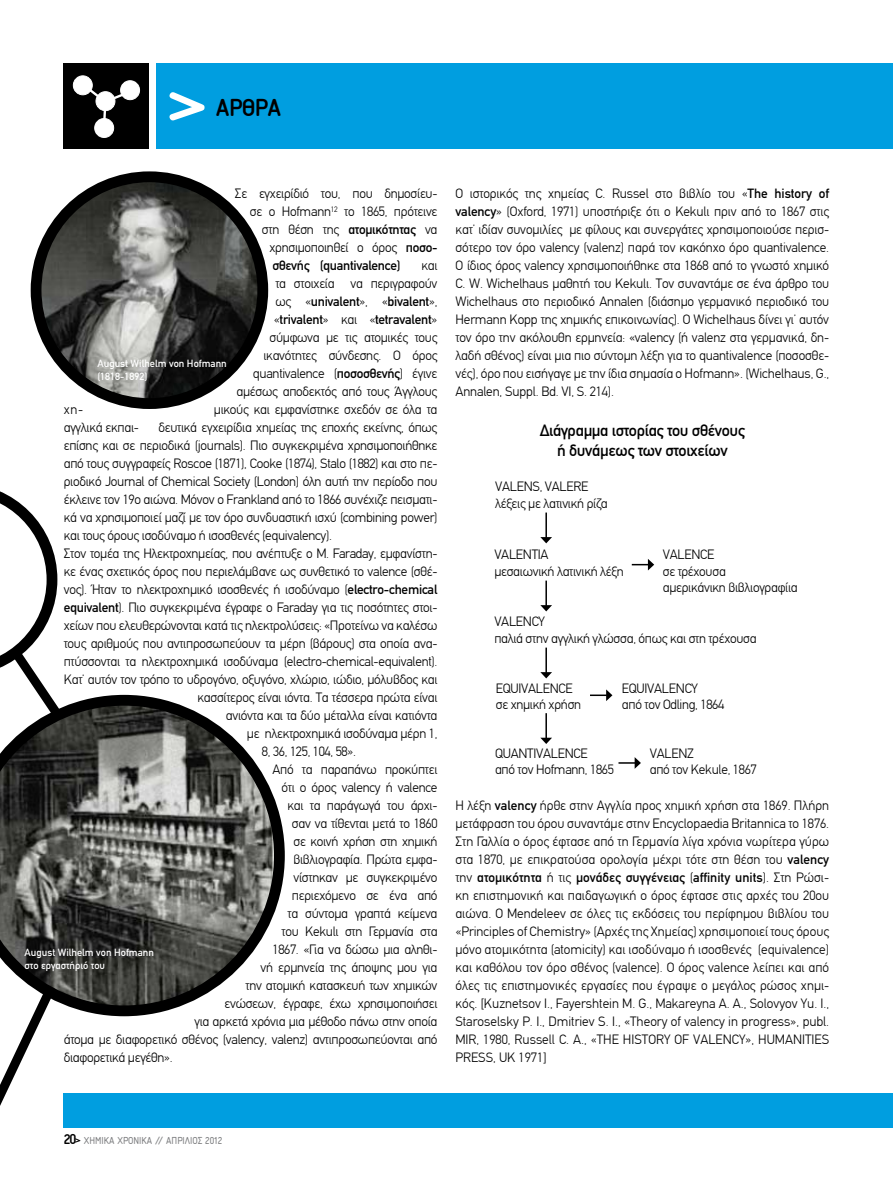
<style>
.page{position:relative;width:893px;height:1191px;background:#fff}
.page>*{position:absolute;margin:0;border:0;box-sizing:border-box;transform-origin:0 0}
.t1{font:700 70.5px "PF Isotext";color:#fff}
.t2{font:700 25.5px "PF Isotext";letter-spacing:-.02em;color:#000}
.t3{font:500 16.5px/19.8px "PF Din Text";letter-spacing:-.02em;color:#000;text-align:center}
.t4{font:300 13.5px/18px "PF Din Text";letter-spacing:-.02em;color:#000}
.t5{font:500 13.5px "PF Din Text";letter-spacing:-.02em;color:#000}
.t6{font:500 10.5px/13.5px "PF Din Text";color:#fff}
.t7{font:10.5px "PF Isotext";color:#7b7c7e}
.s1{font-weight:500}
.s2{font-weight:700;font-size:15px;color:#000}
.s3{font-weight:700;color:#000}
</style>
<div class="page">
<div style="left:64px;top:64px;width:85px;height:85px;background:#000"></div>
<div style="left:156px;top:64px;width:737px;height:85px;background:#009ee0"></div>
<div style="left:73px;top:76px;width:19px;height:19px;background:#fff;border-radius:50%"></div>
<div style="left:73px;top:76px;width:19px;height:19px;border:1px solid #fff;border-radius:50%"></div>
<div style="left:95px;top:118px;width:19px;height:19px;background:#fff;border-radius:50%"></div>
<div style="left:95px;top:118px;width:19px;height:20px;border:1px solid #fff;border-radius:50%"></div>
<div style="left:121px;top:81px;width:19px;height:19px;background:#fff;border-radius:50%"></div>
<div style="left:121px;top:81px;width:19px;height:19px;border:1px solid #fff;border-radius:50%"></div>
<svg style="left:84px;top:85px;width:52px;height:41px"></svg>
<div style="left:64px;top:1093px;width:829px;height:34px;background:#009ee0"></div>
<img style="left:36px;top:177px;width:227px;height:226px;border-radius:113px">
<div style="left:31px;top:171px;width:237px;height:238px;border:11px solid #000;border-radius:50%"></div>
<hr style="left:545px;top:580px;width:2px;height:26px;background:#000">
<svg style="left:540px;top:605px;width:12px;height:6px"></svg>
<hr style="left:545px;top:512px;width:2px;height:26px;background:#000">
<svg style="left:540px;top:537px;width:12px;height:6px"></svg>
<hr style="left:545px;top:713px;width:2px;height:25px;background:#000">
<svg style="left:540px;top:737px;width:12px;height:7px"></svg>
<hr style="left:545px;top:647px;width:2px;height:26px;background:#000">
<svg style="left:540px;top:672px;width:12px;height:6px"></svg>
<svg style="left:590px;top:689px;width:22px;height:12px"></svg>
<svg style="left:618px;top:757px;width:23px;height:12px"></svg>
<svg style="left:632px;top:559px;width:22px;height:11px"></svg>
<svg style="left:0;top:695px;width:285px;height:321px;background:#696a67"></svg>
<svg style="left:0;top:980px;width:61px;height:126px"></svg>
<svg style="left:0;top:491px;width:73px;height:240px"></svg>
<h1 class="t1" style="left:167px;top:70px;width:41px">&gt;</h1>
<h2 class="t2" style="left:216px;top:95px;width:67px">ΑΡΘΡΑ</h2>
<p class="t6" style="left:97px;top:357px;width:131px">August Wilhelm von Hofmann (1818-1892)</p>
<p class="t4" style="left:235px;top:184px;width:204px">Σε εγχειρίδιό του, που δημοσίευ-</p>
<p class="t4" style="left:250px;top:202px;width:189px">σε ο Hofmann<sup>12</sup> το 1865, πρότεινε</p>
<p class="t4" style="left:262px;top:220px;width:177px">στη θέση της <span class="s1">ατομικότητας</span> να</p>
<p class="t4" style="left:269px;top:238px;width:170px">χρησιμοποιηθεί ο όρος <span class="s1">ποσο-</span></p>
<p class="t5" style="left:272px;top:258px;width:130px">σθενής (quantivalence)</p>
<p class="t4" style="left:236px;top:256px;width:203px;text-align:right">και<br>τα στοιχεία να περιγραφούν<br>ως «<span class="s1">univalent</span>», «<span class="s1">bivalent</span>», «<span class="s1">trivalent</span>» και «<span class="s1">tetravalent</span>» σύμφωνα με τις ατομικές τους ικανότητες σύνδεσης. O όρος quantivalence (<span class="s1">ποσοσθενής</span>) έγινε αμέσως αποδεκτός από τους Άγγλους</p>
<p class="t4" style="left:64px;top:400px;width:21px">χη-</p>
<p class="t4" style="left:214px;top:400px;width:225px">μικούς και εμφανίστηκε σχεδόν σε όλα τα</p>
<p class="t4" style="left:64px;top:418px;width:77px">αγγλικά εκπαι-</p>
<p class="t4" style="left:158px;top:418px;width:280px">δευτικά εγχειρίδια χημείας της εποχής εκείνης, όπως</p>
<p class="t4" style="left:64px;top:436px;width:375px">επίσης και σε περιοδικά (journals). Πιο συγκεκριμένα χρησιμοποιήθηκε</p>
<p class="t4" style="left:64px;top:454px;width:375px">από τους συγγραφείς Roscoe (1871), Cooke (1874), Stalo (1882) και στο πε-</p>
<p class="t4" style="left:64px;top:472px;width:375px">ριοδικό Journal of Chemical Society (London) όλη αυτή την περίοδο που</p>
<p class="t4" style="left:64px;top:490px;width:375px">έκλεινε τον 19ο αιώνα. Mόνον ο Frankland από το 1866 συνέχιζε πεισματι-</p>
<p class="t4" style="left:64px;top:508px;width:375px">κά να χρησιμοποιεί μαζί με τον όρο συνδυαστική ισχύ (combining power)</p>
<p class="t4" style="left:64px;top:526px;width:270px">και τους όρους ισοδύναμο ή ισοσθενές (equivalency).</p>
<p class="t4" style="left:64px;top:544px;width:375px">Στον τομέα της Hλεκτροχημείας, που ανέπτυξε ο M. Faraday, εμφανίστη-</p>
<p class="t4" style="left:64px;top:562px;width:375px">κε ένας σχετικός όρος που περιελάμβανε ως συνθετικό το valence (σθέ-</p>
<p class="t4" style="left:64px;top:580px;width:375px">νος). Ήταν το ηλεκτροχημικό ισοσθενές ή ισοδύναμο (<span class="s1">electro-chemical</span></p>
<p class="t4" style="left:64px;top:598px;width:375px"><span class="s1">equivalent</span>). Πιο συγκεκριμένα έγραφε ο Faraday για τις ποσότητες στοι-</p>
<p class="t4" style="left:64px;top:616px;width:375px">χείων που ελευθερώνονται κατά τις ηλεκτρολύσεις: «Προτείνω να καλέσω</p>
<p class="t4" style="left:64px;top:634px;width:375px">τους αριθμούς που αντιπροσωπεύουν τα μέρη (βάρους) στα οποία ανα-</p>
<p class="t4" style="left:64px;top:652px;width:375px">πτύσσονται τα ηλεκτροχημικά ισοδύναμα (electro-chemical-equivalent).</p>
<p class="t4" style="left:64px;top:670px;width:375px">Kατ’ αυτόν τον τρόπο το υδρογόνο, οξυγόνο, χλώριο, ιώδιο, μόλυβδος και</p>
<p class="t4" style="left:197px;top:688px;width:242px">κασσίτερος είναι ιόντα. Tα τέσσερα πρώτα είναι</p>
<p class="t4" style="left:226px;top:706px;width:213px">ανιόντα και τα δύο μέταλλα είναι κατιόντα</p>
<p class="t4" style="left:247px;top:724px;width:192px">με ηλεκτροχημικά ισοδύναμα μέρη 1,</p>
<p class="t4" style="left:262px;top:742px;width:96px">8, 36, 125, 104, 58».</p>
<p class="t4" style="left:272px;top:760px;width:167px">Aπό τα παραπάνω προκύπτει</p>
<p class="t4" style="left:281px;top:778px;width:158px">ότι ο όρος valency ή valence</p>
<p class="t4" style="left:287px;top:796px;width:152px">και τα παράγωγά του άρχι-</p>
<p class="t4" style="left:292px;top:814px;width:147px">σαν να τίθενται μετά το 1860</p>
<p class="t4" style="left:293px;top:832px;width:145px">σε κοινή χρήση στη χημική</p>
<p class="t4" style="left:293px;top:850px;width:146px">βιβλιογραφία. Πρώτα εμφα-</p>
<p class="t4" style="left:293px;top:868px;width:146px">νίστηκαν με συγκεκριμένο</p>
<p class="t4" style="left:292px;top:886px;width:147px">περιεχόμενο σε ένα από</p>
<p class="t4" style="left:287px;top:904px;width:152px">τα σύντομα γραπτά κείμενα</p>
<p class="t4" style="left:281px;top:922px;width:158px">του Kekulé στη Γερμανία στα</p>
<p class="t4" style="left:272px;top:940px;width:167px">1867. «Για να δώσω μια αληθι-</p>
<p class="t4" style="left:260px;top:958px;width:178px">νή ερμηνεία της άποψης μου για</p>
<p class="t4" style="left:245px;top:976px;width:194px">την ατομική κατασκευή των χημικών</p>
<p class="t4" style="left:224px;top:994px;width:215px">ενώσεων, έγραφε, έχω χρησιμοποιήσει</p>
<p class="t4" style="left:194px;top:1012px;width:244px">για αρκετά χρόνια μια μέθοδο πάνω στην οποία</p>
<p class="t4" style="left:64px;top:1030px;width:375px">άτομα με διαφορετικό σθένος (valency, valenz) αντιπροσωπεύονται από</p>
<p class="t4" style="left:64px;top:1048px;width:111px">διαφορετικά μεγέθη».</p>
<p class="t6" style="left:25px;top:945px;width:131px">August Wilhelm von Hofmann στο εργαστήριό του</p>
<p class="t4" style="left:455px;top:184px;width:375px;text-align:justify">O ιστορικός της χημείας C. Russel στο βιβλίο του «<span class="s1">The history of valency</span>» (Oxford, 1971) υποστήριξε ότι ο Kekulé πριν από το 1867 στις κατ’ ιδίαν συνομιλίες με φίλους και συνεργάτες χρησιμοποιούσε περισ&shy;σότερο τον όρο valency (valenz) παρά τον κακόηχο όρο quantivalence.<br>O ίδιος όρος valency χρησιμοποιήθηκε στα 1868 από το γνωστό χημικό C. W. Wichelhaus μαθητή του Kekulé. Tον συναντάμε σε ένα άρθρο του Wichelhaus στο περιοδικό Annalen (διάσημο γερμανικό περιοδικό του Hermann Kopp της χημικής επικοινωνίας). O Wichelhaus δίνει γι’ αυτόν τον όρο την ακόλουθη ερμηνεία: «valency (ή valenz στα γερμανικά, δη&shy;λαδή σθένος) είναι μια πιο σύντομη λέξη για το quantivalence (ποσοσθε&shy;νές), όρο που εισήγαγε με την ίδια σημασία ο Hofmann». (Wichelhaus, G., Annalen, Suppl. Bd. VI, S. 214).</p>
<p class="t3" style="left:540px;top:420px;width:207px">Διάγραμμα ιστορίας του σθένους ή δυνάμεως των στοιχείων</p>
<p class="t4" style="left:495px;top:478px;width:114px;line-height:16.2px">VALENS, VALERE λέξεις με λατινική ρίζα</p>
<p class="t4" style="left:494px;top:547px;width:131px;line-height:16.2px">VALENTIA<br>μεσαιωνική λατινική λέξη</p>
<p class="t4" style="left:663px;top:547px;width:136px;line-height:16.2px">VALENCE<br>σε τρέχουσα<br>αμερικάνικη βιβλιογραφίια</p>
<p class="t4" style="left:494px;top:614px;width:264px;line-height:16.2px">VALENCY<br>παλιά στην αγγλική γλώσσα, όπως και στη τρέχουσα</p>
<p class="t4" style="left:496px;top:680px;width:87px;line-height:16.2px">EQUIVALENCE σε χημική χρήση</p>
<p class="t4" style="left:622px;top:680px;width:104px;line-height:16.2px">EQUIVALENCY<br>από τον Odling, 1864</p>
<p class="t4" style="left:495px;top:745px;width:120px;line-height:16.2px">QUANTIVALENCE<br>από τον Hofmann, 1865</p>
<p class="t4" style="left:650px;top:745px;width:108px;line-height:16.2px">VALENZ<br>από τον Kekule, 1867</p>
<p class="t4" style="left:455px;top:796px;width:375px;text-align:justify">H λέξη <span class="s1">valency</span> ήρθε στην Aγγλία προς χημική χρήση στα 1869. Πλήρη μετάφραση του όρου συναντάμε στην Encyclopaedia Britannica το 1876.<br>Στη Γαλλία ο όρος έφτασε από τη Γερμανία λίγα χρόνια νωρίτερα γύρω στα 1870, με επικρατούσα ορολογία μέχρι τότε στη θέση του <span class="s1">valency </span>την <span class="s1">ατομικότητα</span> ή τις <span class="s1">μονάδες συγγένειας</span> (<span class="s1">affinity units</span>). Στη Pώσι&shy;κη επιστημονική και παιδαγωγική ο όρος έφτασε στις αρχές του 20ου αιώνα. O Mendeleev σε όλες τις εκδόσεις του περίφημου βιβλίου του «Principles of Chemistry» (Aρχές της Xημείας) χρησιμοποιεί τους όρους μόνο ατομικότητα (atomicity) και ισοδύναμο ή ισοσθενές (equivalence) και καθόλου τον όρο σθένος (valence). O όρος valence λείπει και από όλες τις επιστημονικές εργασίες που έγραψε ο μεγάλος ρώσος χημι&shy;κός. [Kuznetsov I., Fayershtein M. G., Makareyna A. A., Solovyov Yu. I., Staroselsky P. I., Dmitriev S. I., «Theory of valency in progress», publ.<br>MIR, 1980, Russell C. A., «THE HISTORY OF VALENCY», HUMANITIES PRESS, UK 1971]</p>
<p class="t7" style="left:64px;top:1134px;width:160px"><span class="s2">20</span><span class="s3">&gt;</span> ΧΗΜΙΚΑ ΧΡΟΝΙΚΑ // ΑΠΡΙΛΙΟΣ 2012</p>
</div>
